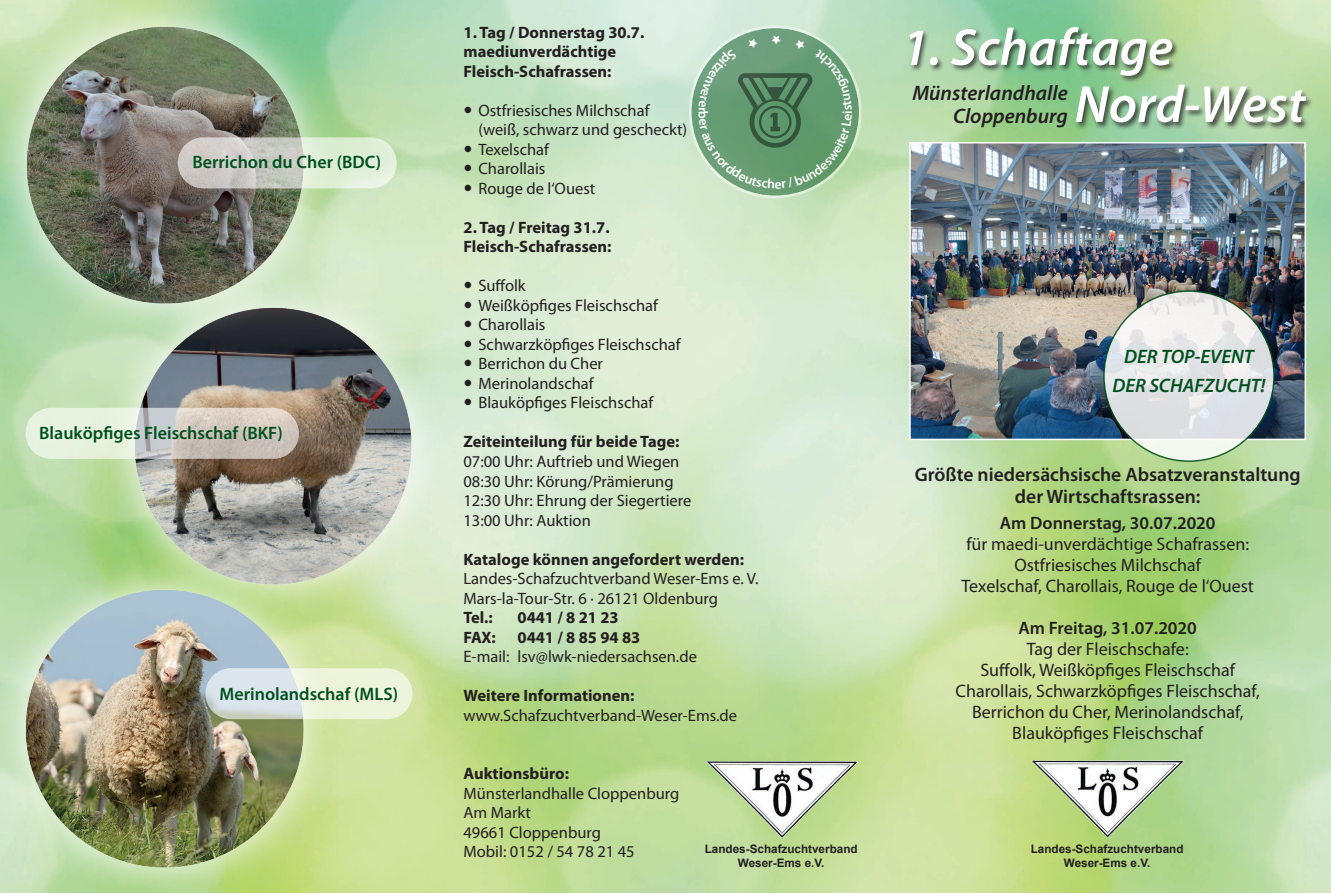
<style>
.page{position:relative;width:1331px;height:893px;background:#fff}
.page>*{position:absolute;margin:0;border:0;box-sizing:border-box;transform-origin:0 0}
.t1{font:italic 600 52.5px/57px "Myriad Pro";color:#fff}
.t2{font:italic 600 21px/22.5px "Myriad Pro";color:#231f20;text-align:right}
.t3{font:600 19.5px/22.5px "Myriad Pro";color:#231f20;text-align:center}
.t4{font:italic 600 19.5px/28.5px "Myriad Pro";color:#00511f;text-align:center}
.t5{font:18px/21px "Myriad Pro";color:#231f20;text-align:center}
.t6{font:600 18px "Myriad Pro";color:#00511f}
.t7{font:600 18px "Myriad Pro";color:#231f20}
.t8{font:16.5px/19.5px "Myriad Pro";color:#231f20}
.t9{font:700 16.5px/19.5px "Myriad Pro";color:#231f20}
.t10{font:600 13.5px "Myriad Pro";color:#fff}
.t11{font:700 11.7px/14.4px "Arial";color:#231f20;text-align:center}
</style>
<div class="page">
<img style="left:0;top:0;width:1331px;height:893px">
<img style="left:1032px;top:723px;width:153px;height:153px">
<div style="left:908px;top:26px;width:405px;height:104px;background:#231f20;opacity:.75"></div>
<img style="left:912px;top:145px;width:391px;height:292px">
<div style="left:909px;top:142px;width:397px;height:298px;border:2px solid #fff"></div>
<svg style="left:1104px;top:291px;width:170px;height:170px;fill:#e1e3e7"></svg>
<svg style="left:96px;top:269px;width:354px;height:354px;background:#d0e6c0"></svg>
<img style="left:132px;top:305px;width:282px;height:281px">
<svg style="left:26px;top:408px;width:273px;height:51px;background:#d7d7cb"></svg>
<svg style="left:0;top:0;width:341px;height:341px;background:#a5c8a0"></svg>
<img style="left:26px;top:26px;width:278px;height:278px">
<svg style="left:178px;top:137px;width:219px;height:51px;background:#d3d9cb"></svg>
<svg style="left:0;top:551px;width:342px;height:342px;background:#c1daa0"></svg>
<img style="left:24px;top:588px;width:280px;height:280px">
<svg style="left:205px;top:668px;width:207px;height:51px;background:#e3ebdf"></svg>
<svg style="left:690px;top:27px;width:170px;height:170px;background:#86b190"></svg>
<img style="left:706px;top:723px;width:153px;height:153px">
<svg style="left:465px;top:107px;width:24px;height:10px"></svg>
<svg style="left:465px;top:146px;width:24px;height:10px"></svg>
<svg style="left:465px;top:165px;width:24px;height:10px"></svg>
<svg style="left:465px;top:185px;width:24px;height:10px"></svg>
<svg style="left:465px;top:282px;width:6px;height:7px"></svg>
<svg style="left:465px;top:302px;width:6px;height:6px"></svg>
<svg style="left:465px;top:321px;width:6px;height:7px"></svg>
<svg style="left:465px;top:341px;width:6px;height:6px"></svg>
<svg style="left:465px;top:360px;width:6px;height:7px"></svg>
<svg style="left:465px;top:380px;width:6px;height:6px"></svg>
<svg style="left:465px;top:399px;width:6px;height:7px"></svg>
<svg style="left:698px;top:36px;width:154px;height:153px;background:#6d9e78"></svg>
<p class="t6" style="left:192px;top:151px;width:190px">Berrichon du Cher (BDC)</p>
<p class="t6" style="left:39px;top:422px;width:245px">Blauköpfiges Fleischschaf (BKF)</p>
<p class="t6" style="left:219px;top:682px;width:180px">Merinolandschaf (MLS)</p>
<p class="t9" style="left:463px;top:22px;width:182px">1. Tag / Donnerstag 30.7. maediunverdächtige<br>Fleisch-Schafrassen:</p>
<p class="t8" style="left:478px;top:100px;width:210px">Ostfriesisches Milchschaf (weiß, schwarz und gescheckt)<br>Texelschaf<br>Charollais<br>Rouge de l‘Ouest</p>
<p class="t9" style="left:463px;top:217px;width:150px">2. Tag / Freitag 31.7.<br>Fleisch-Schafrassen:</p>
<p class="t8" style="left:478px;top:276px;width:204px">Suffolk<br>Weißköpfiges Fleischschaf<br>Charollais<br>Schwarzköpfiges Fleischschaf<br>Berrichon du Cher<br>Merinolandschaf<br>Blauköpfiges Fleischschaf</p>
<p class="t9" style="left:463px;top:432px;width:217px">Zeiteinteilung für beide Tage:</p>
<p class="t8" style="left:463px;top:451px;width:229px">07:00 Uhr: Auftrieb und Wiegen<br>08:30 Uhr: Körung/Prämierung<br>12:30 Uhr: Ehrung der Siegertiere<br>13:00 Uhr: Auktion</p>
<p class="t9" style="left:463px;top:549px;width:282px">Kataloge können angefordert werden:</p>
<p class="t8" style="left:463px;top:568px;width:296px">Landes-Schafzuchtverband Weser-Ems e. V.<br>Mars-la-Tour-Str. 6 · 26121 Oldenburg</p>
<p class="t9" style="left:463px;top:607px;width:31px">Tel.:</p>
<p class="t9" style="left:517px;top:607px;width:103px">0441 / 8 21 23</p>
<p class="t9" style="left:463px;top:627px;width:34px">FAX:</p>
<p class="t9" style="left:517px;top:627px;width:124px">0441 / 8 85 94 83</p>
<p class="t8" style="left:463px;top:646px;width:235px">E-mail: lsv@lwk-niedersachsen.de</p>
<p class="t9" style="left:463px;top:685px;width:172px">Weitere Informationen:</p>
<p class="t8" style="left:463px;top:705px;width:275px">www.Schafzuchtverband-Weser-Ems.de</p>
<p class="t10" style="left:839px;top:114px;width:5px;rotate:-90deg">i</p>
<p class="t9" style="left:463px;top:763px;width:107px">Auktionsbüro:</p>
<p class="t8" style="left:463px;top:783px;width:217px">Münsterlandhalle Cloppenburg<br>Am Markt<br>49661 Cloppenburg<br>Mobil: 0152 / 54 78 21 45</p>
<p class="t11" style="left:705px;top:842px;width:154px">Landes-Schafzuchtverband<br>Weser-Ems e.V.</p>
<h1 class="t1" style="left:1074px;top:17px;width:232px;text-indent:-173px">1. Schaftage<br>Nord-West</h1>
<p class="t2" style="left:912px;top:81px;width:157px">Münsterlandhalle<br>Cloppenburg</p>
<p class="t4" style="left:1112px;top:342px;width:154px">DER TOP-EVENT<br>DER SCHAFZUCHT!</p>
<p class="t3" style="left:915px;top:463px;width:387px">Größte niedersächsische Absatzveranstaltung der Wirtschaftsrassen:</p>
<p class="t7" style="left:1000px;top:511px;width:217px">Am Donnerstag, 30.07.2020</p>
<p class="t5" style="left:962px;top:533px;width:294px">für maedi-unverdächtige Schafrassen:<br>Ostfriesisches Milchschaf<br>Texelschaf, Charollais, Rouge de l‘Ouest</p>
<p class="t7" style="left:1018px;top:616px;width:180px">Am Freitag, 31.07.2020</p>
<p class="t5" style="left:955px;top:638px;width:306px">Tag der Fleischschafe:<br>Suffolk, Weißköpfiges Fleischschaf Charollais, Schwarzköpfiges Fleischschaf, Berrichon du Cher, Merinolandschaf, Blauköpfiges Fleischschaf</p>
<p class="t11" style="left:1031px;top:841px;width:154px">Landes-Schafzuchtverband<br>Weser-Ems e.V.</p>
</div>
